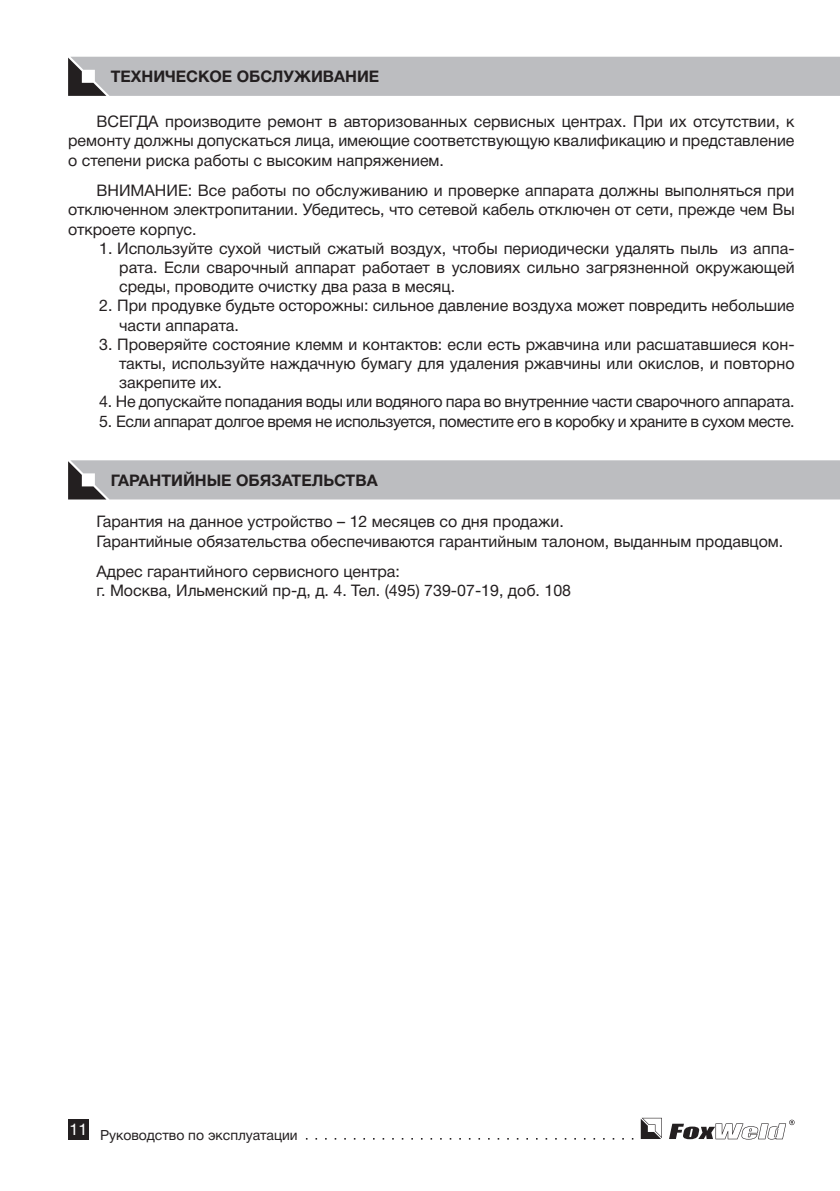
<style>
.page{position:relative;width:840px;height:1191px;background:#fff}
.page>*{position:absolute;margin:0;border:0;box-sizing:border-box;transform-origin:0 0}
.t1{font:16px/19.2px "Helvetica Neue Cyr";color:#231f20;text-align:justify}
.t2{font:16px "Helvetica Neue Cyr";letter-spacing:-.025em;color:#231f20}
.t3{font:700 16px "Helvetica Neue Cyr";color:#231f20}
.t4{font:16px "Helvetica Neue Cyr";color:#fff}
.t5{font:14px "Helvetica Neue Cyr";color:#231f20}
</style>
<div class="page">
<svg style="left:306px;top:1138px;width:327px;height:1px"></svg>
<svg style="left:640px;top:1117px;width:21px;height:22px"></svg>
<svg style="left:669px;top:1119px;width:125px;height:20px"></svg>
<div style="left:68px;top:1119px;width:21px;height:20px;background:#231f20"></div>
<div style="left:68px;top:57px;width:771px;height:39px;background:#bcbdc0"></div>
<div style="left:68px;top:460px;width:771px;height:39px;background:#bcbdc0"></div>
<p class="t3" style="left:111px;top:68px;width:270px">ТЕХНИЧЕСКОЕ ОБСЛУЖИВАНИЕ</p>
<p class="t1" style="left:68px;top:112px;width:727px;text-indent:28px">ВСЕГДА производите ремонт в авторизованных сервисных центрах. При их отсутствии, к ремонту должны допускаться лица, имеющие соответствующую квалификацию и представление о степени риска работы с высоким напряжением.</p>
<p class="t1" style="left:68px;top:181px;width:727px;text-indent:28px">ВНИМАНИЕ: Все работы по обслуживанию и проверке аппарата должны выполняться при отключенном электропитании. Убедитесь, что сетевой кабель отключен от сети, прежде чем Вы откроете корпус.</p>
<p class="t1" style="left:119px;top:239px;width:676px;text-indent:-20px">1. Используйте сухой чистый сжатый воздух, чтобы периодически удалять пыль из аппа&shy;рата. Если сварочный аппарат работает в условиях сильно загрязненной окружающей среды, проводите очистку два раза в месяц.</p>
<p class="t1" style="left:119px;top:296px;width:676px;text-indent:-20px">2. При продувке будьте осторожны: сильное давление воздуха может повредить небольшие части аппарата.</p>
<p class="t1" style="left:119px;top:335px;width:676px;text-indent:-20px">3. Проверяйте состояние клемм и контактов: если есть ржавчина или расшатавшиеся кон&shy;такты, используйте наждачную бумагу для удаления ржавчины или окислов, и повторно закрепите их.</p>
<p class="t1" style="left:99px;top:392px;width:696px">4. Не допускайте попадания воды или водяного пара во внутренние части сварочного аппарата.</p>
<p class="t2" style="left:99px;top:412px;width:696px">5. Если аппарат долгое время не используется, поместите его в коробку и храните в сухом месте.</p>
<p class="t3" style="left:111px;top:471px;width:268px">ГАРАНТИЙНЫЕ ОБЯЗАТЕЛЬСТВА</p>
<p class="t1" style="left:96px;top:512px;width:468px">Гарантия на данное устройство – 12 месяцев со дня продажи.</p>
<p class="t1" style="left:96px;top:531px;width:688px">Гарантийные обязательства обеспечиваются гарантийным талоном, выданным продавцом.</p>
<p class="t1" style="left:96px;top:562px;width:476px">Адрес гарантийного сервисного центра:<br>г. Москва, Ильменский пр-д, д. 4. Тел. (495) 739-07-19, доб. 108</p>
<p class="t4" style="left:70px;top:1120px;width:19px">11</p>
<p class="t5" style="left:100px;top:1127px;width:199px">Руководство по эксплуатации</p>
</div>
